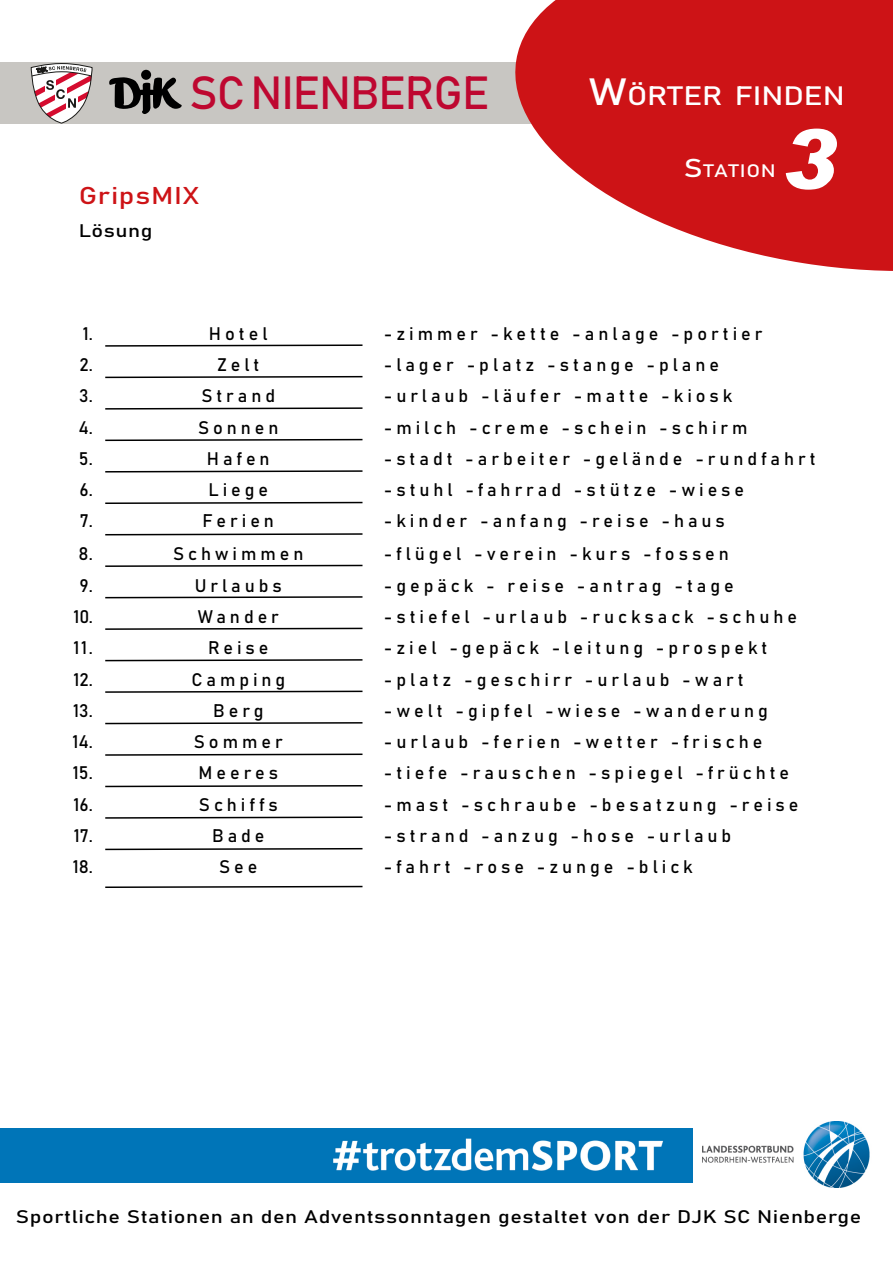
<style>
.page{position:relative;width:893px;height:1263px;background:#fff}
.page>*{position:absolute;margin:0;border:0;box-sizing:border-box;transform-origin:0 0}
.t1{font:italic 900 82.5px "Arial";color:#fff}
.t2{font:45.75px "Bahnschrift";letter-spacing:-.025em;color:#be0730}
.t3{font:26.25px "Bahnschrift";color:#fff;scale:1.2 1}
.t4{font:24px "Bahnschrift";letter-spacing:.025em;color:#cd1316;scale:1.2 1}
.t5{font:18px "Bahnschrift";letter-spacing:.22em;color:#000}
.t6{font:18px "Bahnschrift";letter-spacing:.025em;color:#000;scale:1.2 1}
.t7{font:18px "Bahnschrift";letter-spacing:.22em;color:#000;scale:1.2 1}
.t8{font:17.85px "Bahnschrift";letter-spacing:.025em;color:#fff;scale:1.2 1}
.s1{font-size:37.5px}
.s2{font-size:25.5px}
</style>
<div class="page">
<div style="left:0;top:62px;width:893px;height:61px;background:#c8c6c2"></div>
<svg style="left:109px;top:77px;width:73px;height:37px"></svg>
<div style="left:141px;top:70px;width:10px;height:10px;background:#000;border-radius:50%"></div>
<svg style="left:31px;top:63px;width:62px;height:61px"></svg>
<svg style="left:503px;top:0;width:390px;height:271px;fill:#cd1316"></svg>
<svg style="left:105px;top:344px;width:258px;height:3px"></svg>
<svg style="left:105px;top:375px;width:258px;height:4px"></svg>
<svg style="left:105px;top:407px;width:258px;height:3px"></svg>
<svg style="left:105px;top:438px;width:258px;height:4px"></svg>
<svg style="left:105px;top:470px;width:258px;height:3px"></svg>
<svg style="left:105px;top:501px;width:258px;height:3px"></svg>
<svg style="left:105px;top:533px;width:258px;height:3px"></svg>
<svg style="left:105px;top:564px;width:258px;height:3px"></svg>
<svg style="left:105px;top:596px;width:258px;height:3px"></svg>
<svg style="left:105px;top:627px;width:258px;height:3px"></svg>
<svg style="left:105px;top:659px;width:258px;height:3px"></svg>
<svg style="left:105px;top:690px;width:258px;height:3px"></svg>
<svg style="left:105px;top:722px;width:258px;height:3px"></svg>
<svg style="left:105px;top:753px;width:258px;height:3px"></svg>
<svg style="left:105px;top:785px;width:258px;height:3px"></svg>
<svg style="left:105px;top:816px;width:258px;height:3px"></svg>
<svg style="left:105px;top:847px;width:258px;height:4px"></svg>
<svg style="left:105px;top:885px;width:258px;height:3px"></svg>
<div style="left:0;top:1128px;width:692px;height:54px;background:#0075b8"></div>
<img style="left:117px;top:1128px;width:573px;height:54px">
<img style="left:703px;top:1121px;width:167px;height:66px">
<h2 class="t2" style="left:190px;top:64px;width:301px">SC NIENBERGE</h2>
<h3 class="t4" style="left:79px;top:177px;width:102px">GripsMIX</h3>
<p class="t7" style="left:79px;top:217px;width:63px">Lösung</p>
<h3 class="t3" style="left:589px;top:76px;width:215px"><span class="s1">W</span>ÖRTER FINDEN</h3>
<p class="t8" style="left:684px;top:157px;width:78px"><span class="s2">S</span>TATION</p>
<h1 class="t1" style="left:781px;top:108px;width:57px">3</h1>
<p class="t5" style="left:83px;top:320px;width:12px">1.</p>
<p class="t5" style="left:209px;top:320px;width:60px">Hotel</p>
<p class="t5" style="left:384px;top:320px;width:380px">-zimmer -kette -anlage -portier</p>
<p class="t5" style="left:79px;top:351px;width:15px">2.</p>
<p class="t5" style="left:217px;top:351px;width:44px">Zelt</p>
<p class="t5" style="left:384px;top:351px;width:337px">-lager -platz -stange -plane</p>
<p class="t5" style="left:79px;top:382px;width:15px">3.</p>
<p class="t5" style="left:201px;top:382px;width:75px">Strand</p>
<p class="t5" style="left:384px;top:382px;width:350px">-urlaub -läufer -matte -kiosk</p>
<p class="t5" style="left:78px;top:413px;width:16px">4.</p>
<p class="t5" style="left:198px;top:413px;width:82px">Sonnen</p>
<p class="t5" style="left:384px;top:413px;width:365px">-milch -creme -schein -schirm</p>
<p class="t5" style="left:79px;top:445px;width:15px">5.</p>
<p class="t5" style="left:207px;top:445px;width:64px">Hafen</p>
<p class="t5" style="left:384px;top:445px;width:433px">-stadt -arbeiter -gelände -rundfahrt</p>
<p class="t5" style="left:79px;top:476px;width:15px">6.</p>
<p class="t5" style="left:208px;top:476px;width:61px">Liege</p>
<p class="t5" style="left:384px;top:476px;width:362px">-stuhl -fahrrad -stütze -wiese</p>
<p class="t5" style="left:80px;top:507px;width:15px">7.</p>
<p class="t5" style="left:203px;top:507px;width:73px">Ferien</p>
<p class="t5" style="left:384px;top:507px;width:343px">-kinder -anfang -reise -haus</p>
<p class="t5" style="left:79px;top:539px;width:16px">8.</p>
<p class="t5" style="left:173px;top:539px;width:132px">Schwimmen</p>
<p class="t5" style="left:384px;top:539px;width:347px">-flügel -verein -kurs -fossen</p>
<p class="t5" style="left:80px;top:572px;width:15px">9.</p>
<p class="t5" style="left:195px;top:572px;width:89px">Urlaubs</p>
<p class="t5" style="left:384px;top:572px;width:351px">-gepäck - reise -antrag -tage</p>
<p class="t5" style="left:73px;top:603px;width:21px">10.</p>
<p class="t5" style="left:198px;top:603px;width:83px">Wander</p>
<p class="t5" style="left:384px;top:603px;width:415px">-stiefel -urlaub -rucksack -schuhe</p>
<p class="t5" style="left:74px;top:634px;width:21px">11.</p>
<p class="t5" style="left:208px;top:634px;width:62px">Reise</p>
<p class="t5" style="left:384px;top:634px;width:385px">-ziel -gepäck -leitung -prospekt</p>
<p class="t5" style="left:73px;top:665px;width:21px">12.</p>
<p class="t5" style="left:191px;top:665px;width:95px">Camping</p>
<p class="t5" style="left:384px;top:665px;width:361px">-platz -geschirr -urlaub -wart</p>
<p class="t5" style="left:73px;top:697px;width:21px">13.</p>
<p class="t5" style="left:213px;top:697px;width:52px">Berg</p>
<p class="t5" style="left:384px;top:697px;width:386px">-welt -gipfel -wiese -wanderung</p>
<p class="t5" style="left:73px;top:728px;width:22px">14.</p>
<p class="t5" style="left:194px;top:728px;width:90px">Sommer</p>
<p class="t5" style="left:384px;top:728px;width:380px">-urlaub -ferien -wetter -frische</p>
<p class="t5" style="left:73px;top:759px;width:21px">15.</p>
<p class="t5" style="left:199px;top:759px;width:81px">Meeres</p>
<p class="t5" style="left:384px;top:759px;width:407px">-tiefe -rauschen -spiegel -früchte</p>
<p class="t5" style="left:74px;top:791px;width:21px">16.</p>
<p class="t5" style="left:199px;top:791px;width:80px">Schiffs</p>
<p class="t5" style="left:384px;top:791px;width:416px">-mast -schraube -besatzung -reise</p>
<p class="t5" style="left:74px;top:822px;width:21px">17.</p>
<p class="t5" style="left:212px;top:822px;width:54px">Bade</p>
<p class="t5" style="left:384px;top:822px;width:349px">-strand -anzug -hose -urlaub</p>
<p class="t5" style="left:73px;top:853px;width:22px">18.</p>
<p class="t5" style="left:219px;top:853px;width:40px">See</p>
<p class="t5" style="left:384px;top:853px;width:310px">-fahrt -rose -zunge -blick</p>
<p class="t6" style="left:16px;top:1203px;width:706px">Sportliche Stationen an den Adventssonntagen gestaltet von der DJK SC Nienberge</p>
</div>
